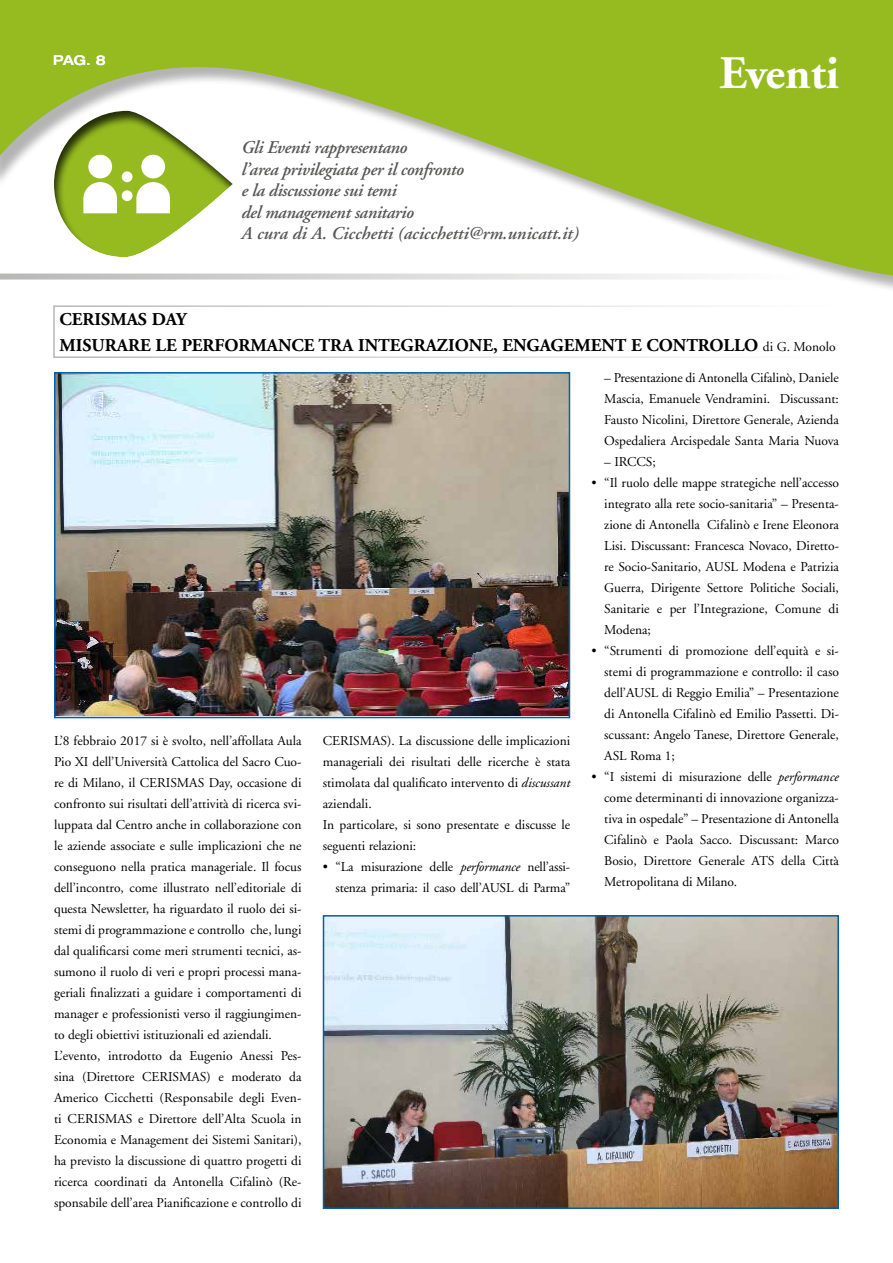
<style>
.page{position:relative;width:893px;height:1263px;background:#fff}
.page>*{position:absolute;margin:0;border:0;box-sizing:border-box;transform-origin:0 0}
.t1{font:700 46.5px "Adobe Garamond";color:#fff}
.t2{font:italic 600 18px/21.6px "Adobe Garamond";letter-spacing:-.02em;color:#575756}
.t3{font:700 18px/25.5px "Adobe Garamond";color:#000}
.t4{font:13.5px/21px "Adobe Garamond";color:#000;text-align:justify}
.t5{font:500 expanded 13.5px "Helvetica Neue";color:#fff}
.s1{font-weight:400;font-size:13.5px}
.s2{font-style:italic}
</style>
<div class="page">
<svg style="left:0;top:0;width:893px;height:289px;fill:#95bb20"></svg>
<svg style="left:0;top:274px;width:801px;height:6px"></svg>
<div style="left:53px;top:305px;width:786px;height:53px;border:2px solid #fff"></div>
<img style="left:57px;top:375px;width:510px;height:340px">
<div style="left:54px;top:372px;width:516px;height:346px;border:2px solid #005faa"></div>
<img style="left:326px;top:918px;width:510px;height:288px">
<div style="left:323px;top:915px;width:516px;height:294px;border:2px solid #005faa"></div>
<p class="t5" style="left:53px;top:52px;width:54px">PAG. 8</p>
<h2 class="t2" style="left:242px;top:137px;width:339px">Gli Eventi rappresentano<br>l’area privilegiata per il confronto<br>e la discussione sui temi<br>del management sanitario<br>A cura di A. Cicchetti (acicchetti@rm.unicatt.it)</h2>
<h1 class="t1" style="left:719px;top:48px;width:121px">Eventi</h1>
<h2 class="t3" style="left:60px;top:307px;width:778px">CERISMAS DAY<br>MISURARE LE PERFORMANCE TRA INTEGRAZIONE, ENGAGEMENT E CONTROLLO <span class="s1">di G. Monolo</span></h2>
<p class="t4" style="left:54px;top:731px;width:249px;text-align:left">L’8 febbraio 2017 si è svolto, nell’affollata Aula Pio XI dell’Università Cattolica del Sacro Cuo&shy;re di Milano, il CERISMAS Day, occasione di confronto sui risultati dell’attività di ricerca svi&shy;luppata dal Centro anche in collaborazione con le aziende associate e sulle implicazioni che ne conseguono nella pratica manageriale. Il focus dell’incontro, come illustrato nell’editoriale di questa Newsletter, ha riguardato il ruolo dei si&shy;stemi di programmazione e controllo che, lungi dal qualificarsi come meri strumenti tecnici, as&shy;sumono il ruolo di veri e propri processi mana&shy;geriali finalizzati a guidare i comportamenti di manager e professionisti verso il raggiungimen&shy;to degli obiettivi istituzionali ed aziendali.<br>L’evento, introdotto da Eugenio Anessi Pes&shy;sina (Direttore CERISMAS) e moderato da Americo Cicchetti (Responsabile degli Even&shy;ti CERISMAS e Direttore dell’Alta Scuola in Economia e Management dei Sistemi Sanitari), ha previsto la discussione di quattro progetti di ricerca coordinati da Antonella Cifalinò (Re&shy;sponsabile dell’area Pianificazione e controllo di</p>
<p class="t4" style="left:323px;top:731px;width:249px;text-align:left">CERISMAS). La discussione delle implicazioni manageriali dei risultati delle ricerche è stata stimolata dal qualificato intervento di <span class="s2">discussant </span>aziendali.<br>In particolare, si sono presentate e discusse le seguenti relazioni:</p>
<p class="t4" style="left:323px;top:857px;width:249px;text-align:right">• “La misurazione delle <span class="s2">performance</span> nell’assi&shy;stenza primaria: il caso dell’AUSL di Parma”</p>
<p class="t4" style="left:604px;top:368px;width:236px">– Presentazione di Antonella Cifalinò, Daniele Mascia, Emanuele Vendramini. Discussant:<br>Fausto Nicolini, Direttore Generale, Azienda Ospedaliera Arcispedale Santa Maria Nuova</p>
<p class="t4" style="left:604px;top:452px;width:53px">– IRCCS;</p>
<p class="t4" style="left:604px;top:473px;width:236px;text-indent:-13px">• “Il ruolo delle mappe strategiche nell’accesso integrato alla rete socio-sanitaria” – Presenta&shy;zione di Antonella Cifalinò e Irene Eleonora Lisi. Discussant: Francesca Novaco, Diretto&shy;re Socio-Sanitario, AUSL Modena e Patrizia Guerra, Dirigente Settore Politiche Sociali, Sanitarie e per l’Integrazione, Comune di Modena;</p>
<p class="t4" style="left:604px;top:641px;width:236px;text-indent:-13px">• “Strumenti di promozione dell’equità e si&shy;stemi di programmazione e controllo: il caso dell’AUSL di Reggio Emilia” – Presentazione di Antonella Cifalinò ed Emilio Passetti. Di&shy;scussant: Angelo Tanese, Direttore Generale, ASL Roma 1;</p>
<p class="t4" style="left:604px;top:767px;width:236px;text-indent:-13px">• “I sistemi di misurazione delle <span class="s2">performance </span>come determinanti di innovazione organizza&shy;tiva in ospedale” – Presentazione di Antonella Cifalinò e Paola Sacco. Discussant: Marco Bosio, Direttore Generale ATS della Città Metropolitana di Milano.</p>
</div>
